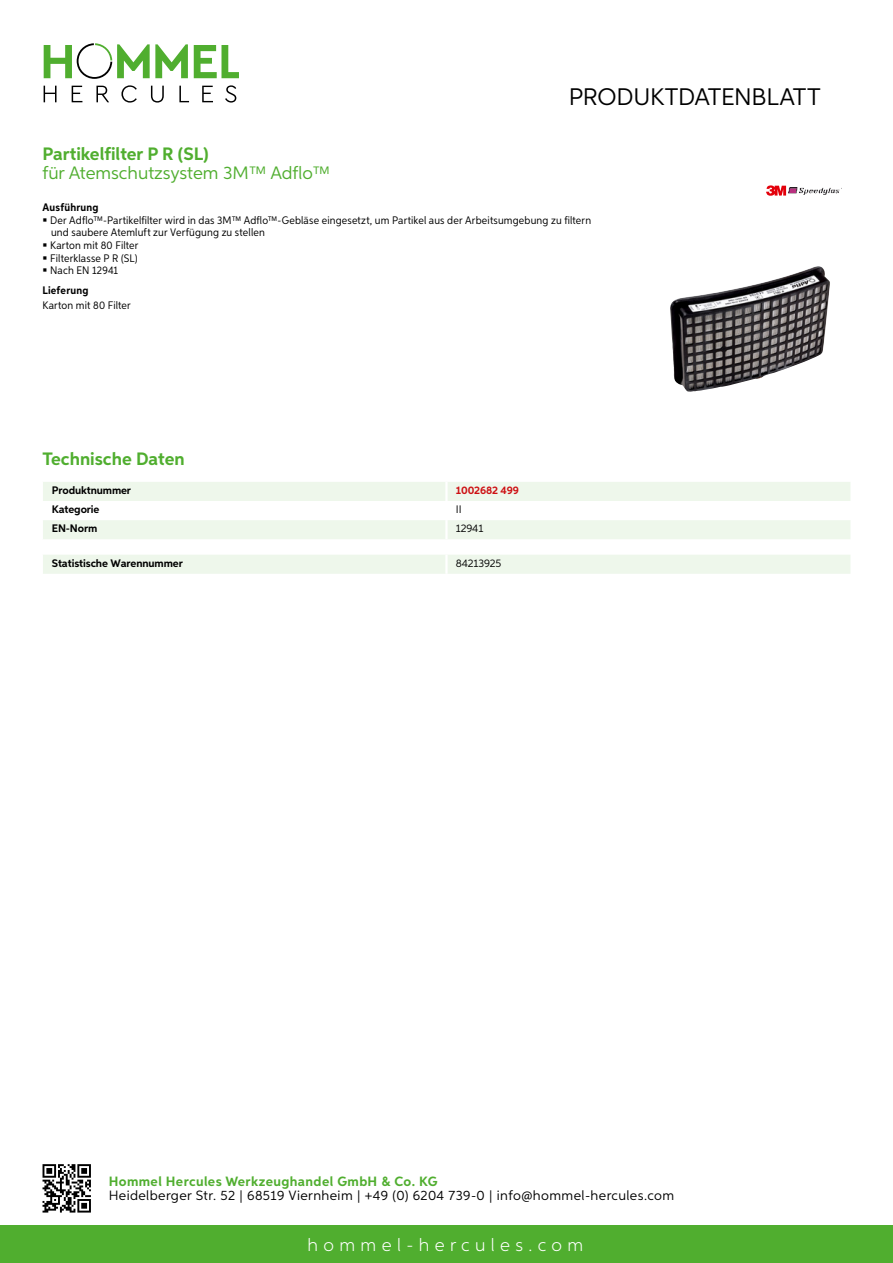
<style>
.page{position:relative;width:893px;height:1263px;background:#fff}
.page>*{position:absolute;margin:0;border:0;box-sizing:border-box;transform-origin:0 0}
.t1{font:24px "Aspira";letter-spacing:-.01em;color:#000}
.t2{font:700 18px "Aspira";color:#50ae2f}
.t3{font:18px "Aspira";color:#50ae2f}
.t4{font:300 18px "Aspira";letter-spacing:.3em;color:#fff}
.t5{font:13.5px "Aspira";letter-spacing:.03em;color:#000}
.t6{font:700 13.5px "Aspira";letter-spacing:.03em;color:#50ae2f}
.t7{font:10.95px/12.6px "Aspira Nar";letter-spacing:.015em;color:#000}
.t8{font:700 10.95px "Aspira";letter-spacing:-.01em;color:#000}
.t9{font:700 10.95px "Aspira Nar";letter-spacing:.02em;color:#000}
.t10{font:10.95px "Aspira";letter-spacing:-.01em;color:#000}
.t11{font:700 10.95px "Aspira";letter-spacing:-.01em;color:#cd1013}
</style>
<div class="page">
<div style="left:0;top:1226px;width:893px;height:37px;background:#50ae2f"></div>
<svg style="left:43px;top:1164px;width:48px;height:48px"></svg>
<svg style="left:194px;top:45px;width:45px;height:33px"></svg>
<svg style="left:44px;top:43px;width:144px;height:36px"></svg>
<svg style="left:44px;top:86px;width:13px;height:16px"></svg>
<svg style="left:72px;top:86px;width:10px;height:16px"></svg>
<svg style="left:96px;top:86px;width:13px;height:16px"></svg>
<svg style="left:121px;top:85px;width:16px;height:18px"></svg>
<svg style="left:151px;top:86px;width:13px;height:17px"></svg>
<svg style="left:179px;top:86px;width:10px;height:16px"></svg>
<svg style="left:202px;top:86px;width:11px;height:16px"></svg>
<svg style="left:225px;top:85px;width:11px;height:18px"></svg>
<svg style="left:43px;top:482px;width:807px;height:57px"></svg>
<hr style="left:445px;top:520px;width:3px;height:19px;background:#fff">
<div style="left:43px;top:555px;width:807px;height:19px;background:#eef7eb"></div>
<hr style="left:445px;top:555px;width:3px;height:19px;background:#fff">
<img style="left:670px;top:266px;width:160px;height:126px">
<img style="left:789px;top:188px;width:53px;height:6px">
<svg style="left:766px;top:185px;width:20px;height:11px"></svg>
<h1 class="t1" style="left:569px;top:82px;width:253px">Produktdatenblatt</h1>
<h2 class="t2" style="left:43px;top:142px;width:168px">Partikelfilter P R (SL)</h2>
<h2 class="t3" style="left:43px;top:162px;width:289px">für Atemschutzsystem 3M™ Adflo™</h2>
<p class="t9" style="left:43px;top:201px;width:58px">Ausführung</p>
<p class="t7" style="left:50px;top:214px;width:542px">Der Adflo™-Partikelfilter wird in das 3M™ Adflo™-Gebläse eingesetzt, um Partikel aus der Arbeitsumgebung zu filtern und saubere Atemluft zur Verfügung zu stellen<br>Karton mit 80 Filter<br>Filterklasse P R (SL)<br>Nach EN 12941</p>
<p class="t9" style="left:43px;top:283px;width:47px">Lieferung</p>
<p class="t7" style="left:43px;top:299px;width:90px">Karton mit 80 Filter</p>
<h2 class="t2" style="left:43px;top:448px;width:144px">Technische Daten</h2>
<p class="t8" style="left:52px;top:483px;width:81px">Produktnummer</p>
<p class="t11" style="left:456px;top:483px;width:65px">1002682 499</p>
<p class="t8" style="left:52px;top:502px;width:49px">Kategorie</p>
<p class="t10" style="left:456px;top:502px;width:7px">II</p>
<p class="t8" style="left:52px;top:521px;width:47px">EN-Norm</p>
<p class="t10" style="left:456px;top:522px;width:29px">12941</p>
<p class="t8" style="left:52px;top:556px;width:132px">Statistische Warennummer</p>
<p class="t10" style="left:456px;top:556px;width:47px">84213925</p>
<p class="t6" style="left:109px;top:1172px;width:330px">Hommel Hercules Werkzeughandel GmbH &amp; Co. KG</p>
<p class="t5" style="left:109px;top:1187px;width:567px">Heidelberger Str. 52 | 68519 Viernheim | +49 (0) 6204 739-0 | info@hommel-hercules.com</p>
<h2 class="t4" style="left:307px;top:1234px;width:277px">hommel-hercules.com</h2>
</div>
